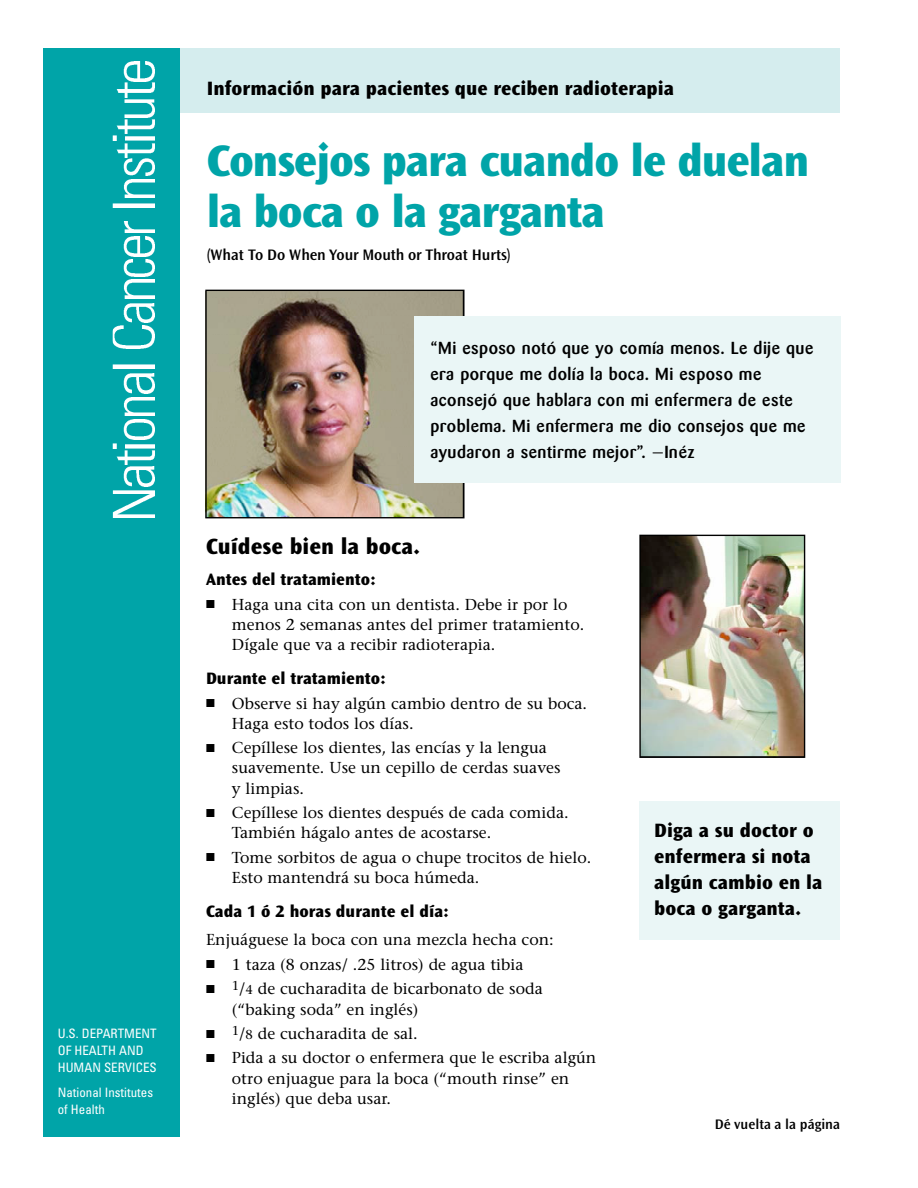
<style>
.page{position:relative;width:918px;height:1188px;background:#fff}
.page>*{position:absolute;margin:0;border:0;box-sizing:border-box;transform-origin:0 0}
.t1{font:800 46.05px/50.4px "Ocean Sans";letter-spacing:-.03em;color:#00a4a8}
.t2{font:800 23.1px "Ocean Sans";color:#000}
.t3{font:800 20.1px/26px "Ocean Sans";color:#000}
.t4{font:500 17.25px/26px "Barmeno";letter-spacing:.025em;color:#000}
.t5{font:800 17.25px "Ocean Sans";color:#000}
.t6{font:15.9px/20.2px "Stone Serif";color:#000}
.t7{font:600 15.9px "Ocean Sans";letter-spacing:-.01em;color:#000}
.t8{font:600 14.4px "Ocean Sans";color:#000}
.t9{font:condensed 12.9px/17.2px "Univers";color:#fff}
.s1{font-size:12.9px}
</style>
<div class="page">
<div style="left:639px;top:801px;width:201px;height:139px;background:#eaf6f6"></div>
<img style="left:205px;top:290px;width:260px;height:228px">
<div style="left:414px;top:316px;width:426px;height:166px;background:#eaf6f6"></div>
<div style="left:166px;top:48px;width:674px;height:65px;background:#d5edee"></div>
<div style="left:43px;top:48px;width:136px;height:1089px;background:#00a4a8"></div>
<img style="left:113px;top:490px;width:41px;height:27px">
<img style="left:123px;top:467px;width:32px;height:20px">
<img style="left:117px;top:451px;width:37px;height:14px">
<img style="left:113px;top:443px;width:41px;height:5px">
<img style="left:123px;top:420px;width:32px;height:20px">
<img style="left:123px;top:397px;width:31px;height:19px">
<img style="left:123px;top:374px;width:32px;height:20px">
<img style="left:113px;top:365px;width:41px;height:4px">
<img style="left:113px;top:325px;width:42px;height:23px">
<img style="left:123px;top:303px;width:32px;height:20px">
<img style="left:123px;top:280px;width:31px;height:19px">
<img style="left:123px;top:259px;width:32px;height:18px">
<img style="left:123px;top:236px;width:32px;height:20px">
<img style="left:123px;top:221px;width:31px;height:12px">
<img style="left:113px;top:203px;width:41px;height:4px">
<img style="left:123px;top:179px;width:31px;height:19px">
<img style="left:117px;top:143px;width:38px;height:33px">
<img style="left:113px;top:136px;width:41px;height:5px">
<img style="left:117px;top:120px;width:37px;height:14px">
<img style="left:124px;top:99px;width:31px;height:19px">
<img style="left:117px;top:62px;width:38px;height:35px">
<img style="left:639px;top:535px;width:166px;height:223px">
<p class="t9" style="left:58px;top:1026px;width:100px">U.S. DEPARTMENT<br>OF HEALTH AND<br>HUMAN SERVICES</p>
<p class="t9" style="left:58px;top:1085px;width:97px">National Institutes of Health</p>
<p class="t3" style="left:207px;top:77px;width:469px">Información para pacientes que reciben radioterapia</p>
<h1 class="t1" style="left:207px;top:139px;width:604px">Consejos para cuando le duelan la boca o la garg a n ta</h1>
<p class="t7" style="left:207px;top:248px;width:305px">(What To Do When Your Mouth or Throat Hurts)</p>
<p class="t4" style="left:431px;top:336px;width:384px">“Mi esposo notó que yo comía menos. Le dije que era porque me dolía la boca. Mi esposo me aconsejó que hablara con mi enfermera de este problema. Mi enfermera me dio consejos que me ayudaron a sentirme mejor”. —Inéz</p>
<h2 class="t2" style="left:206px;top:537px;width:216px">Cuídese bien la boca.</h2>
<p class="t5" style="left:206px;top:573px;width:172px">Antes del tratamiento:</p>
<p class="t6" style="left:232px;top:596px;width:354px;text-indent:-26px">■ Haga una cita con un dentista. Debe ir por lo menos 2 semanas antes del primer tratamiento.<br>Dígale que va a recibir radioterapia.</p>
<p class="t5" style="left:206px;top:671px;width:182px">Durante el tratamiento:</p>
<p class="t6" style="left:232px;top:695px;width:357px;text-indent:-26px">■ Observe si hay algún cambio dentro de su boca.<br>Haga esto todos los días.</p>
<p class="t6" style="left:232px;top:739px;width:330px;text-indent:-26px">■ Cepíllese los dientes, las encías y la lengua suavemente. Use un cepillo de cerdas suaves y limpias.</p>
<p class="t6" style="left:232px;top:804px;width:338px;text-indent:-26px">■ Cepíllese los dientes después de cada comida.<br>También hágalo antes de acostarse.</p>
<p class="t6" style="left:232px;top:849px;width:361px;text-indent:-26px">■ Tome sorbitos de agua o chupe trocitos de hielo.<br>Esto mantendrá su boca húmeda.</p>
<p class="t5" style="left:206px;top:904px;width:245px">Cada 1 ó 2 horas durante el día:</p>
<p class="t6" style="left:206px;top:931px;width:349px">Enjuáguese la boca con una mezcla hecha con:</p>
<p class="t6" style="left:206px;top:956px;width:319px">■ 1 taza (8 onzas/ .25 litros) de agua tibia</p>
<p class="t6" style="left:232px;top:980px;width:312px;text-indent:-26px">■ <sup>1</sup>/<span class="s1">4</span> de cucharadita de bicarbonato de soda (“baking soda” en inglés)</p>
<p class="t6" style="left:206px;top:1025px;width:213px">■ <sup>1</sup>/<span class="s1">8</span> de cucharadita de sal.</p>
<p class="t6" style="left:232px;top:1049px;width:366px;text-indent:-26px">■ Pida a su doctor o enfermera que le escriba algún otro enjuague para la boca (“mouth rinse” en inglés) que deba usar.</p>
<p class="t3" style="left:654px;top:819px;width:170px">Diga a su doctor o enfermera si nota algún cambio en la boca o garganta.</p>
<p class="t8" style="left:715px;top:1118px;width:127px">Dé vuelta a la página</p>
</div>
